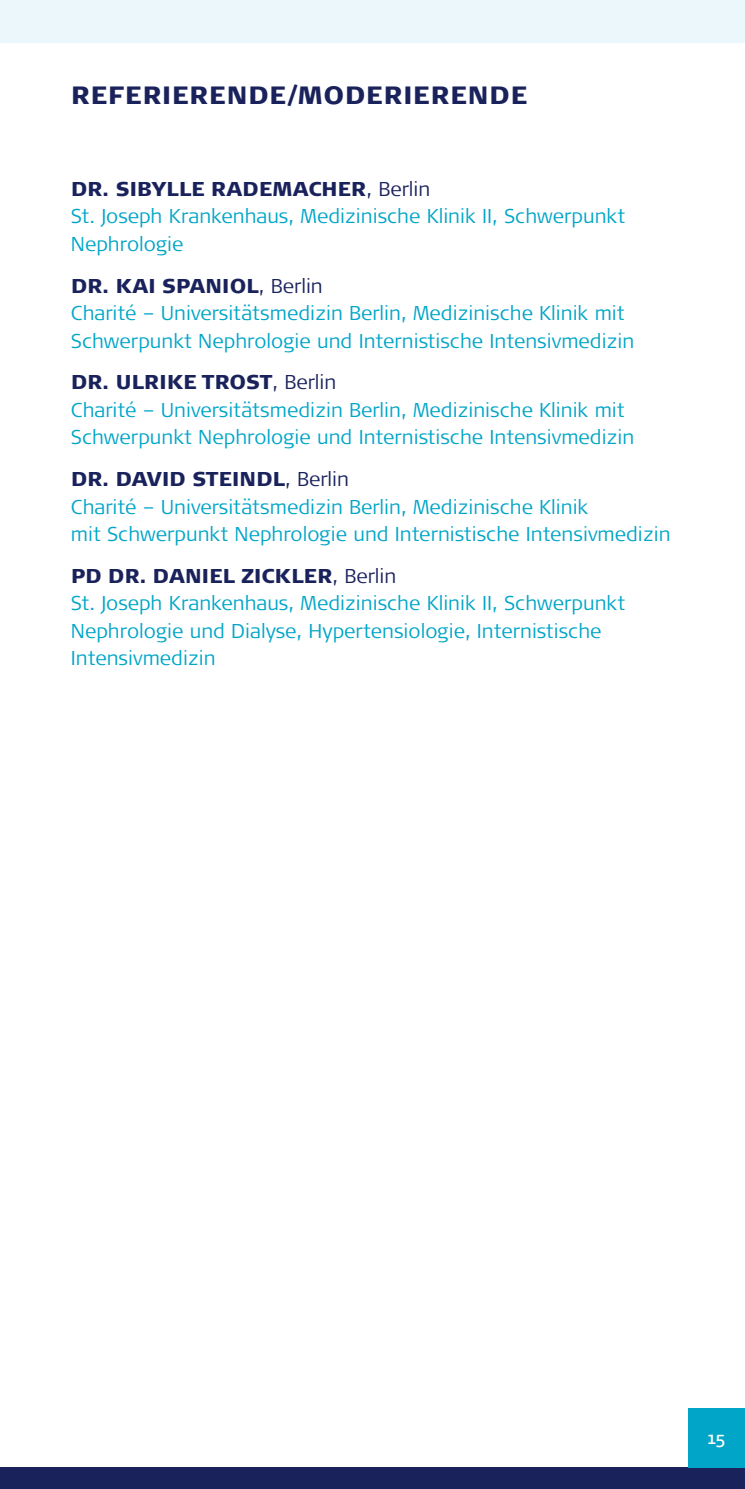
<style>
.page{position:relative;width:745px;height:1489px;background:#fff}
.page>*{position:absolute;margin:0;border:0;box-sizing:border-box;transform-origin:0 0}
.t1{font:900 25px "Signa Pro";letter-spacing:.035em;color:#1a225c}
.t2{font:300 20px/27.5px "Signa Pro";color:#00a5c8}
.t3{font:17.5px "Signa Pro";color:#fff}
.s1{font-weight:900;color:#1a225c}
.s2{color:#1a225c}
</style>
<div class="page">
<div style="left:0;top:1467px;width:744px;height:21px;background:#1a225c"></div>
<div style="left:0;top:0;width:744px;height:43px;background:#ecf7fb"></div>
<div style="left:687px;top:1407px;width:57px;height:60px;background:#00a5c8"></div>
<p class="t1" style="left:71px;top:78px;width:457px">REFERIERENDE/MODERIERENDE</p>
<p class="t2" style="left:71px;top:174px;width:555px"><span class="s1">DR. SIBYLLE RADEMACHER</span><span class="s2">, Berlin<br></span>St. Joseph Krankenhaus, Medizinische Klinik II, Schwerpunkt<br>Nephrologie</p>
<p class="t2" style="left:71px;top:271px;width:564px"><span class="s1">DR. KAI SPANIOL</span><span class="s2">, Berlin<br></span>Charité – Universitätsmedizin Berlin, Medizinische Klinik mit<br>Schwerpunkt Nephrologie und Internistische Intensivmedizin</p>
<p class="t2" style="left:71px;top:368px;width:564px"><span class="s1">DR. ULRIKE TROST</span><span class="s2">, Berlin<br></span>Charité – Universitätsmedizin Berlin, Medizinische Klinik mit<br>Schwerpunkt Nephrologie und Internistische Intensivmedizin</p>
<p class="t2" style="left:71px;top:464px;width:600px"><span class="s1">DR. DAVID STEINDL</span><span class="s2">, Berlin<br></span>Charité – Universitätsmedizin Berlin, Medizinische Klinik<br>mit Schwerpunkt Nephrologie und Internistische Intensivmedizin</p>
<p class="t2" style="left:71px;top:561px;width:555px"><span class="s1">PD DR. DANIEL ZICKLER</span><span class="s2">, Berlin<br></span>St. Joseph Krankenhaus, Medizinische Klinik II, Schwerpunkt Nephrologie und Dialyse, Hypertensiologie, Internistische Intensivmedizin</p>
<p class="t3" style="left:707px;top:1425px;width:19px">15</p>
</div>
